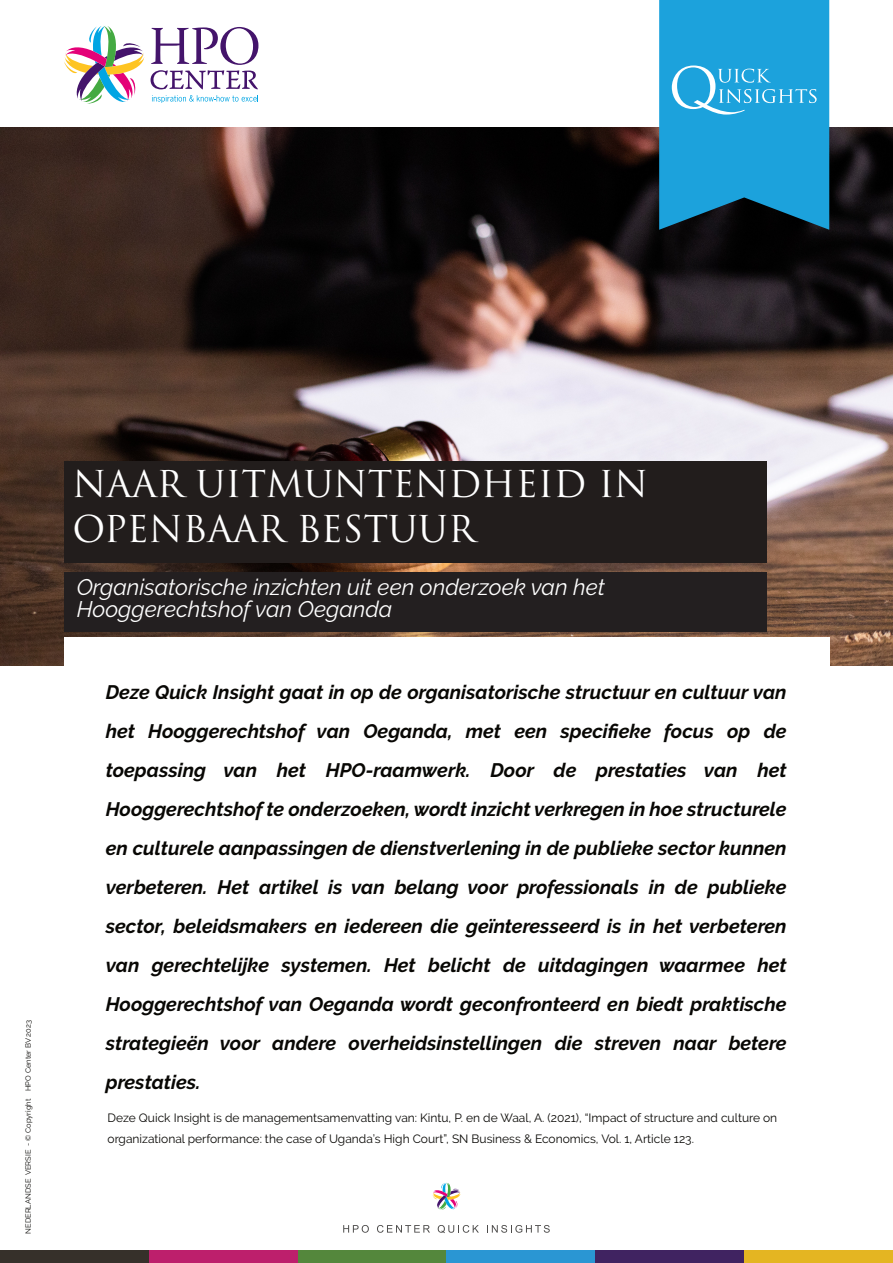
<style>
.page{position:relative;width:893px;height:1263px;background:#fff}
.page>*{position:absolute;margin:0;border:0;box-sizing:border-box;transform-origin:0 0}
.t1{font:55.5px "Trajan Pro";color:#fff}
.t2{font:36px/45px "Trajan Pro";color:#fff}
.t3{font:italic 22.5px/22.5px "Raleway";color:#fff}
.t4{font:italic 700 19.5px/39px "Raleway";color:#080704;text-align:justify}
.t5{font:12px/21px "Raleway";color:#080704}
.t6{font:7.5px "Raleway";color:#080704}
</style>
<div class="page">
<img style="left:0;top:128px;width:893px;height:538px">
<svg style="left:64px;top:26px;width:80px;height:78px"></svg>
<svg style="left:151px;top:27px;width:108px;height:62px"></svg>
<svg style="left:152px;top:95px;width:106px;height:8px"></svg>
<svg style="left:659px;top:0;width:170px;height:230px"></svg>
<div style="left:0;top:1250px;width:149px;height:13px;background:#36302a"></div>
<div style="left:149px;top:1250px;width:149px;height:13px;background:#bd1f6c"></div>
<div style="left:298px;top:1250px;width:148px;height:13px;background:#54873c"></div>
<div style="left:446px;top:1250px;width:149px;height:13px;background:#2a96d3"></div>
<div style="left:595px;top:1250px;width:149px;height:13px;background:#402361"></div>
<div style="left:744px;top:1250px;width:149px;height:13px;background:#e4b522"></div>
<svg style="left:343px;top:1225px;width:26px;height:8px"></svg>
<svg style="left:377px;top:1225px;width:53px;height:8px"></svg>
<svg style="left:438px;top:1225px;width:41px;height:8px"></svg>
<svg style="left:487px;top:1225px;width:63px;height:8px"></svg>
<svg style="left:432px;top:1182px;width:29px;height:28px"></svg>
<div style="left:64px;top:637px;width:765px;height:47px;background:#fff"></div>
<div style="left:64px;top:572px;width:703px;height:59px;background:#231f20"></div>
<div style="left:64px;top:461px;width:703px;height:101px;background:#221d1c"></div>
<h1 class="t1" style="left:668px;top:66px;width:52px">O</h1>
<p class="t6" style="left:24px;top:1234px;width:215px;rotate:-90deg">NEDERLANDSE VERSIE - © Copyright HPO Center BV 2023</p>
<h2 class="t2" style="left:72px;top:465px;width:577px">NAAR UITMUNTENDHEID IN<br>OPENBAAR BESTUUR</h2>
<p class="t3" style="left:77px;top:575px;width:530px">Organisatorische inzichten uit een onderzoek van het<br>Hooggerechtshof van Oeganda</p>
<p class="t4" style="left:106px;top:672px;width:682px">Deze Quick Insight gaat in op de organisatorische structuur en cultuur van het Hooggerechtshof van Oeganda, met een specifieke focus op de toepassing van het HPO-raamwerk. Door de prestaties van het Hooggerechtshof te onderzoeken, wordt inzicht verkregen in hoe structurele en culturele aanpassingen de dienstverlening in de publieke sector kunnen verbeteren. Het artikel is van belang voor professionals in de publieke sector, beleidsmakers en iedereen die geïnteresseerd is in het verbeteren van gerechtelijke systemen. Het belicht de uitdagingen waarmee het Hooggerechtshof van Oeganda wordt geconfronteerd en biedt praktische strategieën voor andere overheidsinstellingen die streven naar betere prestaties.</p>
<p class="t5" style="left:108px;top:1107px;width:671px">Deze Quick Insight is de managementsamenvatting van: Kintu, P. en de Waal, A. (2021), “Impact of structure and culture on organizational performance: the case of Uganda’s High Court”, SN Business &amp; Economics, Vol. 1, Article 123.</p>
</div>
